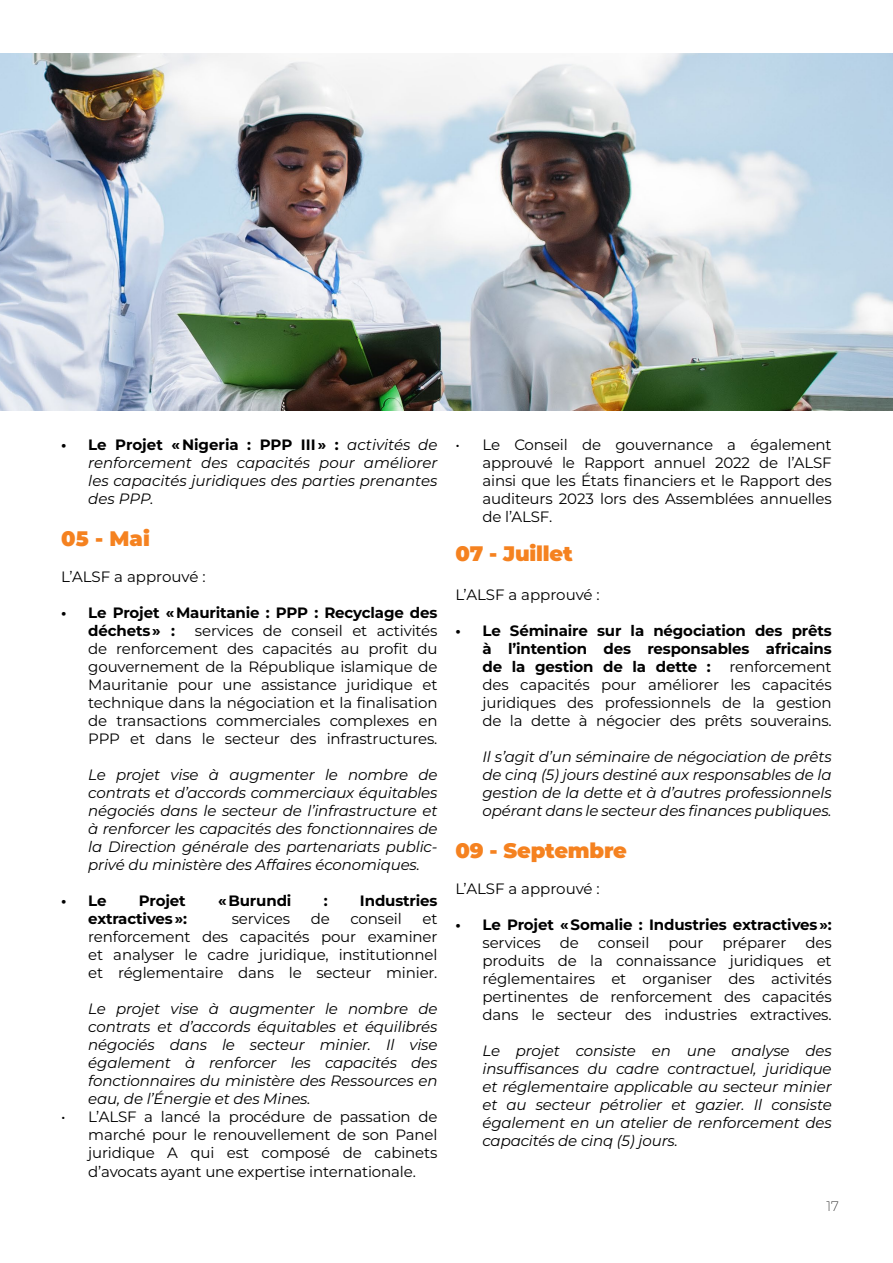
<style>
.page{position:relative;width:893px;height:1263px;background:#fff}
.page>*{position:absolute;margin:0;border:0;box-sizing:border-box;transform-origin:0 0}
.t1{font:900 21px "Montserrat";letter-spacing:-.01em;color:#f58220}
.t2{font:15px/18px "Montserrat";letter-spacing:-.01em;color:#000;text-align:justify}
.t3{font:italic 15px/18px "Montserrat";letter-spacing:-.01em;color:#000;text-align:justify}
.t4{font:700 15px/18px "Montserrat";letter-spacing:-.01em;color:#000}
.t5{font:200 13.5px "Montserrat";color:#000}
.s1{font-weight:700;font-style:normal}
</style>
<div class="page">
<img style="left:0;top:54px;width:893px;height:356px">
<p class="t3" style="left:88px;top:436px;width:351px;text-indent:-27px"><span class="s1">• Le Projet « N igeria : PPP III » :</span> activités de renforcement des capacités pour améliorer les capacités juridiques des parties prenantes des PPP.</p>
<h1 class="t1" style="left:61px;top:525px;width:90px">05 - Mai</h1>
<p class="t2" style="left:61px;top:568px;width:146px">L’ALSF a approuvé :</p>
<p class="t4" style="left:88px;top:604px;width:351px;text-indent:-27px">• Le Projet « M auritanie : PPP : Recyclage des déchets » :</p>
<p class="t2" style="left:88px;top:622px;width:351px;text-indent:107px">services de conseil et activités de renforcement des capacités au profit du gouvernement de la République islamique de Mauritanie pour une assistance juridique et technique dans la négociation et la finalisation de transactions commerciales complexes en PPP et dans le secteur des infrastructures.</p>
<p class="t3" style="left:88px;top:766px;width:351px">Le projet vise à augmenter le nombre de contrats et d’accords commerciaux équitables négociés dans le secteur de l’infrastructure et à renforcer les capacités des fonctionnaires de la Direction générale des partenariats public&shy;privé du ministère des Affaires économiques.</p>
<p class="t4" style="left:61px;top:892px;width:47px">• Le</p>
<p class="t4" style="left:139px;top:892px;width:48px">Projet</p>
<p class="t4" style="left:218px;top:892px;width:75px">« Burundi</p>
<p class="t4" style="left:324px;top:892px;width:5px">:</p>
<p class="t4" style="left:360px;top:892px;width:79px">Industries</p>
<p class="t4" style="left:88px;top:910px;width:100px">extractives »:</p>
<p class="t2" style="left:232px;top:910px;width:60px">services</p>
<p class="t2" style="left:311px;top:910px;width:21px">de</p>
<p class="t2" style="left:350px;top:910px;width:53px">conseil</p>
<p class="t2" style="left:88px;top:910px;width:351px;text-indent:334px">et renforcement des capacités pour examiner et analyser le cadre juridique, institutionnel et réglementaire dans le secteur minier.</p>
<p class="t3" style="left:88px;top:1000px;width:351px">Le projet vise à augmenter le nombre de contrats et d’accords équitables et équilibrés négociés dans le secteur minier. Il vise également à renforcer les capacités des fonctionnaires du ministère des Ressources en eau, de l’Énergie et des Mines.</p>
<p class="t2" style="left:88px;top:1108px;width:351px;text-indent:-27px">• L’ALSF a lancé la procédure de passation de marché pour le renouvellement de son Panel juridique A qui est composé de cabinets d’avocats ayant une expertise internationale.</p>
<p class="t2" style="left:482px;top:436px;width:351px;text-indent:-27px">• Le Conseil de gouvernance a également approuvé le Rapport annuel 2022 de l’ALSF ainsi que les États financiers et le Rapport des auditeurs 2023 lors des Assemblées annuelles de l’ALSF.</p>
<h1 class="t1" style="left:455px;top:540px;width:119px">07 - Juillet</h1>
<p class="t2" style="left:455px;top:586px;width:146px">L’ALSF a approuvé :</p>
<p class="t4" style="left:482px;top:622px;width:351px;text-align:justify;text-indent:-27px">• Le Séminaire sur la négociation des prêts à l’intention des responsables africains de la gestion de la dette :</p>
<p class="t2" style="left:482px;top:658px;width:351px;text-indent:247px">renforcement des capacités pour améliorer les capacités juridiques des professionnels de la gestion de la dette à négocier des prêts souverains.</p>
<p class="t3" style="left:482px;top:748px;width:351px">Il s’agit d’un séminaire de négociation de prêts de cinq (5) jours destiné aux responsables de la gestion de la dette et à d’autres professionnels opérant dans le secteur des finances publiques.</p>
<h1 class="t1" style="left:455px;top:837px;width:173px">09 - Septembre</h1>
<p class="t2" style="left:455px;top:880px;width:146px">L’ALSF a approuvé :</p>
<p class="t4" style="left:455px;top:916px;width:378px">• Le Projet « Somalie : Industries extractives »:</p>
<p class="t2" style="left:482px;top:934px;width:60px">services</p>
<p class="t2" style="left:560px;top:934px;width:21px">de</p>
<p class="t2" style="left:598px;top:934px;width:53px">conseil</p>
<p class="t2" style="left:668px;top:934px;width:37px">pour</p>
<p class="t2" style="left:723px;top:934px;width:65px">préparer</p>
<p class="t2" style="left:482px;top:934px;width:351px;text-indent:323px">des produits de la connaissance juridiques et réglementaires et organiser des activités pertinentes de renforcement des capacités dans le secteur des industries extractives.</p>
<p class="t3" style="left:482px;top:1042px;width:351px">Le projet consiste en une analyse des insuffisances du cadre contractuel, juridique et réglementaire applicable au secteur minier et au secteur pétrolier et gazier. Il consiste également en un atelier de renforcement des capacités de cinq (5) jours.</p>
<p class="t5" style="left:826px;top:1197px;width:14px">17</p>
</div>
